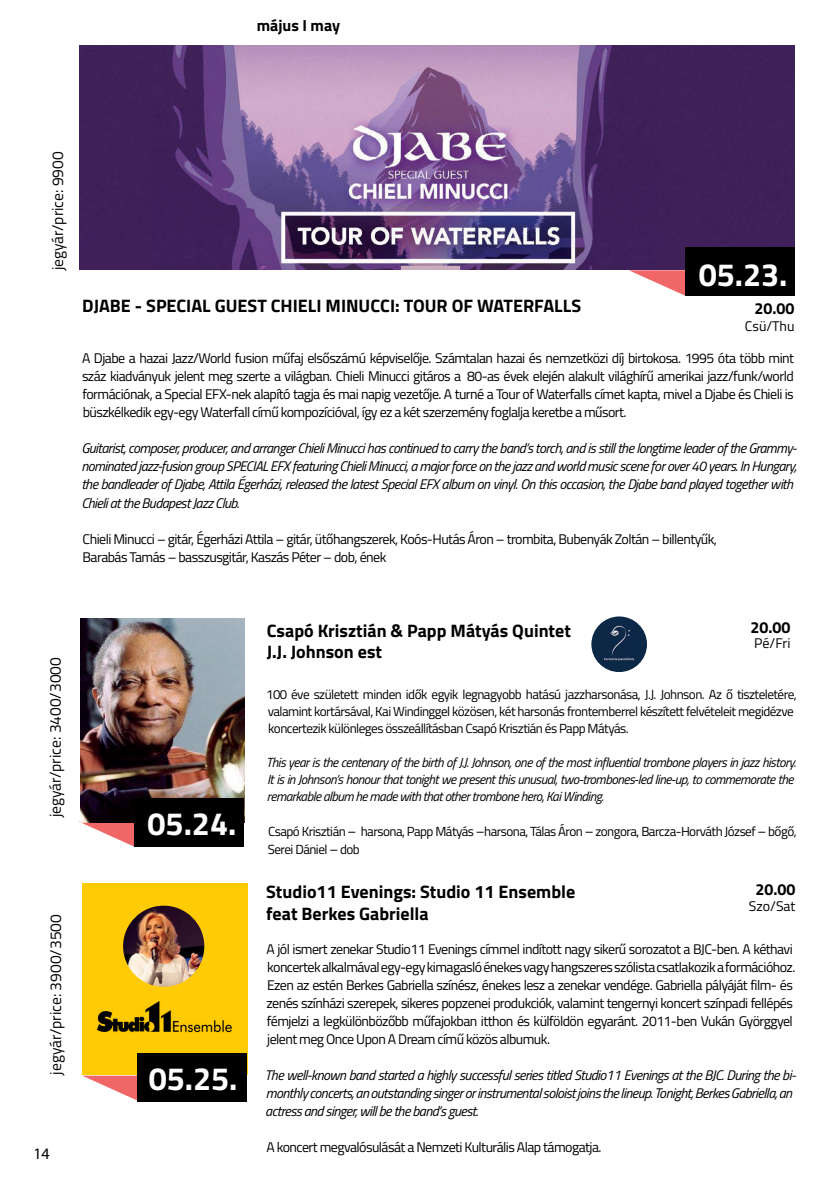
<style>
.page{position:relative;width:840px;height:1191px;background:#fff}
.page>*{position:absolute;margin:0;border:0;box-sizing:border-box;transform-origin:0 0}
.t1{font:700 32.2px "Titillium Web";color:#fff}
.t2{font:700 18px/21.6px "Titillium Web";color:#000}
.t3{font:700 16px "Titillium Web";color:#000}
.t4{font:16px "Myriad Pro";color:#000}
.t5{font:15.6px "Titillium Web";color:#000}
.t6{font:14px/18px "Titillium Web";letter-spacing:-.04em;color:#000}
.t7{font:italic 14px/18px "Titillium Web";letter-spacing:-.04em;color:#000}
.t8{font:13.2px/17px "Titillium Web";letter-spacing:-.04em;color:#000}
.t9{font:italic 13.2px/17px "Titillium Web";letter-spacing:-.04em;color:#000}
.s1{font-size:14px}
</style>
<div class="page">
<svg style="left:79px;top:821px;width:56px;height:26px"></svg>
<div style="left:591px;top:616px;width:55px;height:56px;background:#0b2847;border-radius:50%"></div>
<img style="left:603px;top:625px;width:31px;height:36px">
<div style="left:82px;top:883px;width:165px;height:191px;background:#ffcb05"></div>
<svg style="left:82px;top:1075px;width:56px;height:26px"></svg>
<div style="left:138px;top:1053px;width:109px;height:48px;background:#000"></div>
<img style="left:81px;top:618px;width:163px;height:204px">
<div style="left:134px;top:798px;width:109px;height:48px;background:#000"></div>
<img style="left:79px;top:45px;width:715px;height:225px">
<svg style="left:629px;top:270px;width:56px;height:26px"></svg>
<div style="left:685px;top:248px;width:109px;height:48px;background:#000"></div>
<img style="left:97px;top:1001px;width:135px;height:31px">
<img style="left:123px;top:905px;width:81px;height:81px;border-radius:41px">
<p class="t3" style="left:257px;top:13px;width:85px">május I may</p>
<p class="t3" style="left:267px;top:13px;width:88px">május I may</p>
<p class="t5" style="left:46px;top:270px;width:120px;rotate:-90deg">jegyár/price: 9900</p>
<h1 class="t1" style="left:698px;top:250px;width:90px">05.23.</h1>
<p class="t2" style="left:82px;top:294px;width:500px">DJABE - SPECIAL GUEST CHIELI MINUCCI: TOUR OF WATERFALLS</p>
<p class="t6" style="left:82px;top:349px;width:713px;text-align:justify">A Djabe a hazai Jazz/World fusion műfaj elsőszámú képviselője. Számtalan hazai és nemzetközi díj birtokosa. 1995 óta több mint száz kiadványuk jelent meg szerte a világban. Chieli Minucci gitáros a ‚80-as évek elején alakult világhírű amerikai jazz/funk/world formációnak, a Special EFX-nek alapító tagja és mai napig vezetője. A turné a Tour of Waterfalls címet kapta, mivel a Djabe és Chieli is büszkélkedik egy-egy Waterfall című kompozícióval, így ez a két szerzemény foglalja keretbe a műsort.</p>
<p class="t7" style="left:81px;top:439px;width:716px">Guitarist, composer, producer, and arranger Chieli Minucci has continued to carry the band’s torch, and is still the longtime leader of the Grammy&shy;nominated jazz-fusion group SPECIAL EFX featuring Chieli Minucci, a major force on the jazz and world music scene for over 40 years. In Hungary, the bandleader of Djabe, Attila Égerházi, released the latest Special EFX album on vinyl. On this occasion, the Djabe band played together with Chieli at the Budapest Jazz Club.</p>
<p class="t6" style="left:82px;top:529px;width:635px">Chieli Minucci – gitár, Égerházi Attila – gitár, ütőhangszerek, Koós-Hutás Áron – trombita, Bubenyák Zoltán – billentyűk,<br>Barabás Tamás – basszusgitár, Kaszás Péter – dob, ének</p>
<p class="t3" style="left:754px;top:296px;width:41px">20.00</p>
<p class="t6" style="left:744px;top:317px;width:51px">Csü/Thu</p>
<p class="t5" style="left:44px;top:817px;width:162px;rotate:-90deg">jegyár/price: 3400/3000</p>
<p class="t5" style="left:44px;top:1074px;width:162px;rotate:-90deg">jegyár/price: 3900/3500</p>
<p class="t4" style="left:33px;top:1143px;width:18px">14</p>
<h1 class="t1" style="left:147px;top:799px;width:90px">05.24.</h1>
<h1 class="t1" style="left:149px;top:1054px;width:90px">05.25.</h1>
<p class="t2" style="left:267px;top:618px;width:305px">Csapó Krisztián &amp; Papp Mátyás Quintet<br>J.J. Johnson est</p>
<p class="t3" style="left:750px;top:615px;width:41px">20.00</p>
<p class="t6" style="left:753px;top:634px;width:38px">Pé/Fri</p>
<p class="t8" style="left:266px;top:685px;width:531px">100 éve született minden idők egyik legnagyobb hatású jazzharsonása, J.J. Johnson. Az ő tiszteletére, valamint kortársával, Kai Windinggel közösen, két harsonás frontemberrel készített felvételeit megidézve koncertezik különleges összeállításban Csapó Krisztián és Papp Mátyás.</p>
<p class="t9" style="left:266px;top:753px;width:531px">This year is the centenary of the birth of J.J. Johnson, one of the most influential trombone players in jazz history.<br>It is in Johnson’s honour that tonight we present this unusual, two-trombones-led line-up, to commemorate the remarkable album he made with that other trombone hero, Kai Winding.</p>
<p class="t8" style="left:267px;top:821px;width:530px;line-height:18px">Csapó Krisztián <span class="s1">–</span> harsona, Papp Mátyás <span class="s1">–</span>harsona, Tálas Áron <span class="s1">–</span> zongora, Barcza-Horváth József <span class="s1">–</span> bőgő,<br>Serei Dániel <span class="s1">–</span> dob</p>
<p class="t3" style="left:755px;top:877px;width:41px">20.00</p>
<p class="t6" style="left:748px;top:896px;width:48px">Szo/Sat</p>
<p class="t2" style="left:266px;top:880px;width:310px">Studio11 Evenings: Studio 11 Ensemble feat Berkes Gabriella</p>
<p class="t6" style="left:266px;top:939px;width:530px">A jól ismert zenekar Studio11 Evenings címmel indított nagy sikerű sorozatot a BJC-ben. A kéthavi koncertek alkalmával egy-egy kimagasló énekes vagy hangszeres szólista csatlakozik a formációhoz.<br>Ezen az estén Berkes Gabriella színész, énekes lesz a zenekar vendége. Gabriella pályáját film- és zenés színházi szerepek, sikeres popzenei produkciók, valamint tengernyi koncert színpadi fellépés fémjelzi a legkülönbözőbb műfajokban itthon és külföldön egyaránt. 2011-ben Vukán Györggyel jelent meg Once Upon A Dream című közös albumuk.</p>
<p class="t7" style="left:265px;top:1065px;width:532px">The well-known band started a highly successful series titled Studio11 Evenings at the BJC. During the bi&shy;monthly concerts, an outstanding singer or instrumental soloist joins the lineup. Tonight, Berkes Gabriella, an actress and singer, will be the band’s guest.</p>
<p class="t6" style="left:266px;top:1137px;width:336px">A koncert megvalósulását a Nemzeti Kulturális Alap támogatja.</p>
</div>
